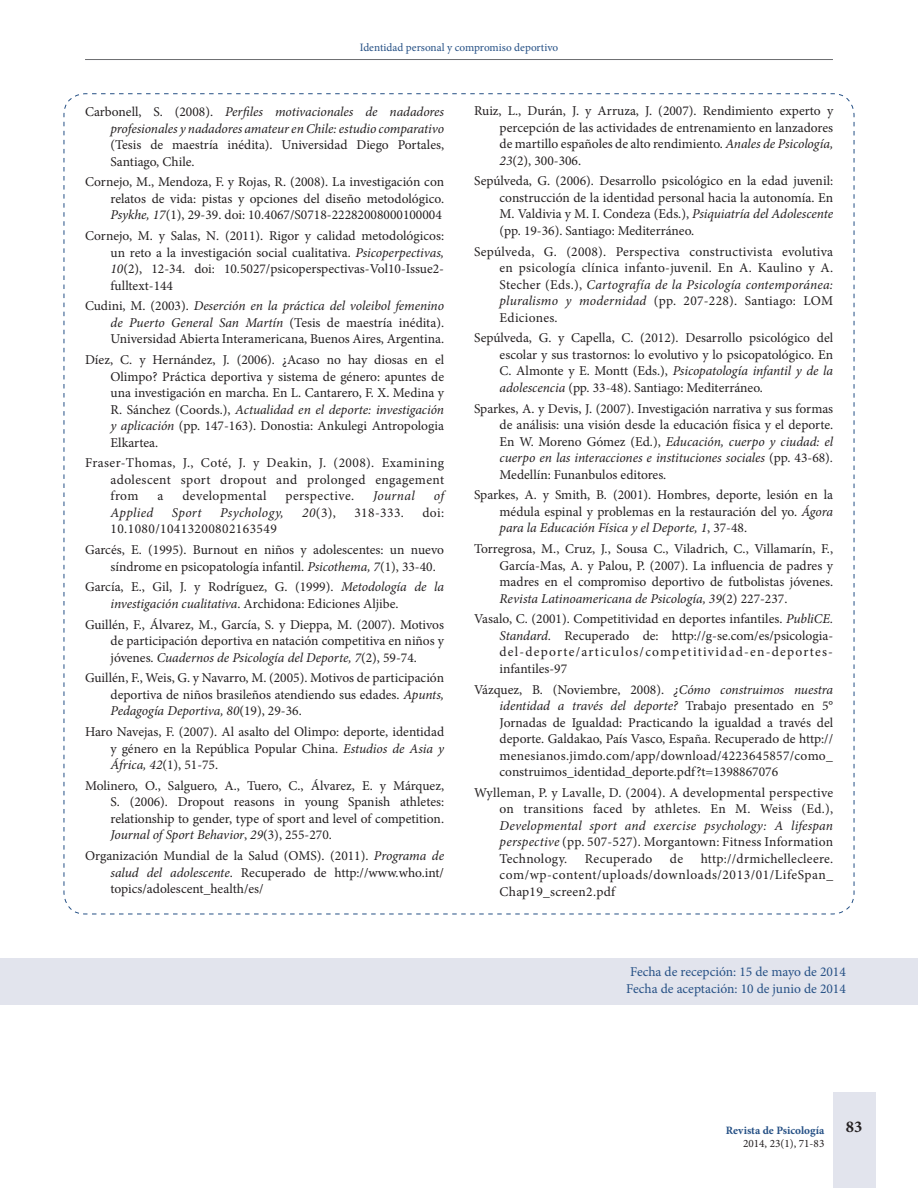
<style>
.page{position:relative;width:918px;height:1188px;background:#fff}
.page>*{position:absolute;margin:0;border:0;box-sizing:border-box;transform-origin:0 0}
.t1{font:700 16.5px "Minion Pro";color:#231f20}
.REFERENCIAS{font:13.5px/16.5px "Minion Pro";color:#231f20;text-align:justify}
.REFERENCIAS-2{font:italic 13.5px/16.5px "Minion Pro";letter-spacing:-.005em;color:#231f20;text-align:justify}
.fecha_de_recepcion{font:13.5px "Minion Pro";color:#255085}
.REFERENCIAS-3{font:13.5px "Minion Pro";letter-spacing:.03em;color:#231f20}
.REFERENCIAS-4{font:italic 13.5px "Minion Pro";letter-spacing:.02em;color:#231f20}
.REFERENCIAS-5{font:italic 13.5px "Minion Pro";letter-spacing:.025em;color:#231f20}
.REFERENCIAS-6{font:13.5px "Minion Pro";letter-spacing:.02em;color:#231f20}
.t2{font:11.25px "Minion Pro";color:#255085}
.t3{font:700 11.25px "Minion Pro";letter-spacing:.005em;color:#255085}
.t4{font:11.25px "Minion Pro";color:#231f20}
.s1{font-style:normal}
.s2{font-style:italic}
</style>
<div class="page">
<div style="left:833px;top:1092px;width:42px;height:96px;background:#e2e4ed"></div>
<hr style="left:85px;top:59px;width:748px;height:1px;background:#6c6d70">
<svg style="left:92px;top:914px;width:734px;height:1px"></svg>
<svg style="left:854px;top:121px;width:1px;height:765px"></svg>
<div style="left:0;top:958px;width:918px;height:47px;background:#e2e4ed"></div>
<p class="t2" style="left:360px;top:40px;width:200px">Identidad personal y compromiso deportivo</p>
<p class="REFERENCIAS-2" style="left:111px;top:104px;width:335px;text-indent:-26px"><span class="s1">Carbonell, S. (2008).</span> Perfiles motivacionales de nadadores profesionales y nadadores amateur en Chile: estudio comparativo <span class="s1">(Tesis de maestría inédita). Universidad Diego Portales, Santiago, Chile.</span></p>
<p class="REFERENCIAS" style="left:111px;top:174px;width:335px;text-indent:-26px">Cornejo, M., Mendoza, F. y Rojas, R. (2008). La investigación con relatos de vida: pistas y opciones del diseño metodológico.<br><span class="s2">Psykhe, 17</span>(1), 29-39. doi: 10.4067/S0718-22282008000100004</p>
<p class="REFERENCIAS" style="left:111px;top:228px;width:335px;text-indent:-26px">Cornejo, M. y Salas, N. (2011). Rigor y calidad metodológicos: un reto a la investigación social cualitativa. <span class="s2">Psicoperpectivas, 10</span>(2), 12-34. doi: 10.5027/psicoperspectivas-Vol10-Issue2- fulltext-144</p>
<p class="REFERENCIAS" style="left:111px;top:298px;width:335px;text-indent:-26px">Cudini, M. (2003). <span class="s2">Deserción en la práctica del voleibol femenino de Puerto General San Martín</span> (Tesis de maestría inédita).<br>Universidad Abierta Interamericana, Buenos Aires, Argentina.</p>
<p class="REFERENCIAS" style="left:111px;top:352px;width:335px;text-indent:-26px">Díez, C. y Hernández, J. (2006). ¿Acaso no hay diosas en el Olimpo? Práctica deportiva y sistema de género: apuntes de una investigación en marcha. En L. Cantarero, F. X. Medina y R. Sánchez (Coords.), <span class="s2">Actualidad en el deporte: investigación y aplicación</span> (pp. 147-163). Donostia: Ankulegi Antropologia Elkartea.</p>
<p class="REFERENCIAS" style="left:111px;top:455px;width:335px;text-indent:-26px">Fraser-Thomas, J., Coté, J. y Deakin, J. (2008). Examining adolescent sport dropout and prolonged engagement from</p>
<p class="REFERENCIAS" style="left:157px;top:488px;width:7px">a</p>
<p class="REFERENCIAS-3" style="left:182px;top:487px;width:86px">developmental</p>
<p class="REFERENCIAS-3" style="left:286px;top:487px;width:70px">perspective.</p>
<p class="REFERENCIAS-4" style="left:373px;top:487px;width:43px">Journal</p>
<p class="REFERENCIAS-2" style="left:434px;top:488px;width:12px">of</p>
<p class="REFERENCIAS-4" style="left:111px;top:503px;width:44px">Applied</p>
<p class="REFERENCIAS-2" style="left:172px;top:504px;width:31px">Sport</p>
<p class="REFERENCIAS-5" style="left:220px;top:503px;width:65px">Psychology,</p>
<p class="REFERENCIAS" style="left:302px;top:504px;width:35px"><span class="s2">20</span>(3),</p>
<p class="REFERENCIAS" style="left:354px;top:504px;width:51px">318-333.</p>
<p class="REFERENCIAS" style="left:422px;top:504px;width:23px">doi:</p>
<p class="REFERENCIAS-3" style="left:111px;top:520px;width:168px">10.1080/10413200802163549</p>
<p class="REFERENCIAS" style="left:111px;top:542px;width:335px;text-indent:-26px">Garcés, E. (1995). Burnout en niños y adolescentes: un nuevo síndrome en psicopatología infantil. <span class="s2">Psicothema, 7</span>(1), 33-40.</p>
<p class="REFERENCIAS" style="left:111px;top:579px;width:335px;text-indent:-26px">García, E., Gil, J. y Rodríguez, G. (1999). <span class="s2">Metodología de la investigación cualitativa</span>. Archidona: Ediciones Aljibe.</p>
<p class="REFERENCIAS" style="left:111px;top:616px;width:335px;text-indent:-26px">Guillén, F., Álvarez, M., García, S. y Dieppa, M. (2007). Motivos de participación deportiva en natación competitiva en niños y jóvenes. <span class="s2">Cuadernos de Psicología del Deporte, 7</span>(2), 59-74.</p>
<p class="REFERENCIAS" style="left:111px;top:670px;width:335px;text-indent:-26px">Guillén, F., Weis, G. y Navarro, M. (2005). Motivos de participación deportiva de niños brasileños atendiendo sus edades. <span class="s2">Apunts, Pedagogía Deportiva, 80</span>(19), 29-36.</p>
<p class="REFERENCIAS" style="left:111px;top:724px;width:335px;text-indent:-26px">Haro Navejas, F. (2007). Al asalto del Olimpo: deporte, identidad y género en la República Popular China. <span class="s2">Estudios de Asia y África, 42</span>(1), 51-75.</p>
<p class="REFERENCIAS" style="left:111px;top:777px;width:335px;text-indent:-26px">Molinero, O., Salguero, A., Tuero, C., Álvarez, E. y Márquez, S. (2006). Dropout reasons in young Spanish athletes: relationship to gender, type of sport and level of competition.<br><span class="s2">Journal of Sport Behavior</span>, <span class="s2">29</span>(3), 255-270.</p>
<p class="REFERENCIAS" style="left:111px;top:848px;width:335px;text-indent:-26px">Organización Mundial de la Salud (OMS). (2011). <span class="s2">Programa de salud del adolescente</span>. Recuperado de http://www.who.int/ topics/adolescent_health/es/</p>
<p class="REFERENCIAS" style="left:500px;top:103px;width:335px;text-indent:-26px">Ruiz, L., Durán, J. y Arruza, J. (2007). Rendimiento experto y percepción de las actividades de entrenamiento en lanzadores de martillo españoles de alto rendimiento. <span class="s2">Anales de Psicología, 23</span>(2), 300-306.</p>
<p class="REFERENCIAS" style="left:500px;top:173px;width:335px;text-indent:-26px">Sepúlveda, G. (2006). Desarrollo psicológico en la edad juvenil: construcción de la identidad personal hacia la autonomía. En M. Valdivia y M. I. Condeza (Eds.), <span class="s2">Psiquiatría del Adolescente </span>(pp. 19-36). Santiago: Mediterráneo.</p>
<p class="REFERENCIAS" style="left:500px;top:243px;width:335px;text-indent:-26px">Sepúlveda, G. (2008). Perspectiva constructivista evolutiva en psicología clínica infanto-juvenil. En A. Kaulino y A.<br>Stecher (Eds.), <span class="s2">Cartografía de la Psicología contemporánea: pluralismo y modernidad</span> (pp. 207-228). Santiago: LOM Ediciones.</p>
<p class="REFERENCIAS" style="left:500px;top:330px;width:335px;text-indent:-26px">Sepúlveda, G. y Capella, C. (2012). Desarrollo psicológico del escolar y sus trastornos: lo evolutivo y lo psicopatológico. En C. Almonte y E. Montt (Eds.), <span class="s2">Psicopatología infantil y de la adolescencia</span> (pp. 33-48). Santiago: Mediterráneo.</p>
<p class="REFERENCIAS" style="left:500px;top:400px;width:335px;text-indent:-26px">Sparkes, A. y Devis, J. (2007). Investigación narrativa y sus formas de análisis: una visión desde la educación física y el deporte.<br>En W. Moreno Gómez (Ed.), <span class="s2">Educación, cuerpo y ciudad: el cuerpo en las interacciones e instituciones sociales</span> (pp. 43-68)<span class="s2">.<br></span>Medellín: Funanbulos editores.</p>
<p class="REFERENCIAS" style="left:500px;top:487px;width:335px;text-indent:-26px">Sparkes, A. y Smith, B. (2001). Hombres, deporte, lesión en la médula espinal y problemas en la restauración del yo. <span class="s2">Ágora para la Educación Física y el Deporte, 1</span>, 37-48.</p>
<p class="REFERENCIAS" style="left:500px;top:541px;width:335px;text-indent:-26px">Torregrosa, M., Cruz, J., Sousa C., Viladrich, C., Villamarín, F., García-Mas, A. y Palou, P. (2007). La influencia de padres y madres en el compromiso deportivo de futbolistas jóvenes.<br><span class="s2">Revista Latinoamericana de Psicología, 39</span>(2) 227-237.</p>
<p class="REFERENCIAS" style="left:500px;top:611px;width:335px;text-indent:-26px">Vasalo, C. (2001). Competitividad en deportes infantiles. <span class="s2">PubliCE.<br>Standard.</span> Recuperado de: http://g-se.com/es/psicologia&shy;del-deporte/articulos/competitividad-en-deportes&shy;infantiles-97</p>
<p class="REFERENCIAS" style="left:500px;top:681px;width:335px;text-indent:-26px">Vázquez, B. (Noviembre, 2008). <span class="s2">¿Cómo construimos nuestra identidad a través del deporte?</span> Trabajo presentado en 5° Jornadas de Igualdad: Practicando la igualdad a través del deporte. Galdakao, País Vasco, España. Recuperado de http:// menesianos.jimdo.com/app/download/4223645857/como_ construimos_identidad_deporte.pdf?t=1398867076</p>
<p class="REFERENCIAS" style="left:500px;top:784px;width:335px;text-indent:-26px">Wylleman, P. y Lavalle, D. (2004). A developmental perspective on transitions faced by athletes. En M. Weiss (Ed.), <span class="s2">Developmental sport and exercise psychology: A lifespan perspective</span> (pp. 507-527). Morgantown: Fitness Information Technology.</p>
<p class="REFERENCIAS" style="left:500px;top:850px;width:335px;text-indent:201px">http://drmichellecleere. com/wp-content/uploads/downloads/2013/01/LifeSpan_ Chap19_screen2.pdf</p>
<p class="REFERENCIAS-6" style="left:585px;top:849px;width:69px">Recuperado</p>
<p class="REFERENCIAS" style="left:670px;top:850px;width:15px">de</p>
<p class="fecha_de_recepcion" style="left:630px;top:963px;width:217px">Fecha de recepción: 15 de mayo de 2014</p>
<p class="fecha_de_recepcion" style="left:626px;top:980px;width:221px">Fecha de aceptación: 10 de junio de 2014</p>
<p class="t3" style="left:726px;top:1122px;width:100px">Revista de Psicología</p>
<p class="t1" style="left:846px;top:1115px;width:18px">83</p>
<p class="t4" style="left:743px;top:1136px;width:83px">2014, 23(1), 71-83</p>
</div>
